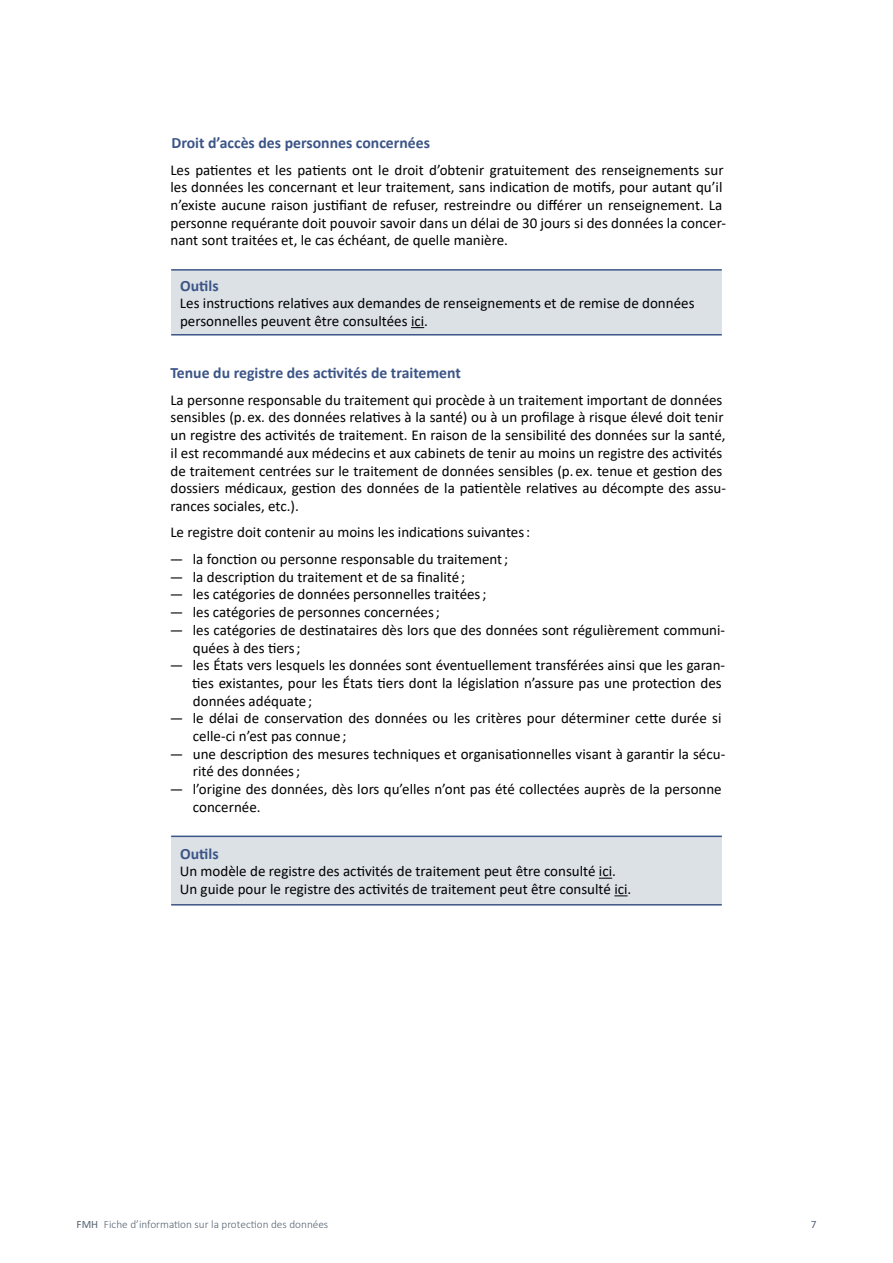
<style>
.page{position:relative;width:893px;height:1263px;background:#fff}
.page>*{position:absolute;margin:0;border:0;box-sizing:border-box;transform-origin:0 0}
.t1{font:700 15.75px "Calibri";color:#3c5587}
.t2{font:15px/17.7px "Calibri";color:#000}
.t3{font:300 11.25px "Calibri";color:#556473}
.t4{font:11.25px "Calibri";color:#556473}
.s1{font-weight:400}
</style>
<div class="page">
<div style="left:171px;top:270px;width:551px;height:65px;background:#dce1e6"></div>
<hr style="left:171px;top:269px;width:551px;height:2px;background:#3c5587">
<hr style="left:171px;top:334px;width:551px;height:1px;background:#3c5587">
<svg style="left:411px;top:327px;width:13px;height:1px"></svg>
<div style="left:171px;top:836px;width:551px;height:69px;background:#dce1e6"></div>
<hr style="left:171px;top:835px;width:551px;height:2px;background:#3c5587">
<hr style="left:171px;top:904px;width:551px;height:1px;background:#3c5587">
<svg style="left:599px;top:878px;width:13px;height:1px"></svg>
<svg style="left:614px;top:896px;width:14px;height:1px"></svg>
<p class="t1" style="left:171px;top:132px;width:260px">Droit d’accès des personnes concernées</p>
<p class="t2" style="left:170px;top:160px;width:557px">Les patientes et les patients ont le droit d’obtenir gratuitement des renseignements sur les données les concernant et leur traitement, sans indication de motifs, pour autant qu’il n’existe aucune raison justifiant de refuser, restreindre ou différer un renseignement. La personne requérante doit pouvoir savoir dans un délai de 30 jours si des données la concer&shy;nant sont traitées et, le cas échéant, de quelle manière.</p>
<p class="t1" style="left:180px;top:274px;width:40px">Outils</p>
<p class="t2" style="left:180px;top:294px;width:516px">Les instructions relatives aux demandes de renseignements et de remise de données personnelles peuvent être consultées ici.</p>
<p class="t1" style="left:170px;top:362px;width:292px">Tenue du registre des activités de traitement</p>
<p class="t2" style="left:170px;top:390px;width:557px">La personne responsable du traitement qui procède à un traitement important de données sensibles (p. ex. des données relatives à la santé) ou à un profilage à risque élevé doit tenir un registre des activités de traitement. En raison de la sensibilité des données sur la santé, il est recommandé aux médecins et aux cabinets de tenir au moins un registre des activités de traitement centrées sur le traitement de données sensibles (p. ex. tenue et gestion des dossiers médicaux, gestion des données de la patientèle relatives au décompte des assu&shy;rances sociales, etc.).</p>
<p class="t2" style="left:170px;top:523px;width:361px">Le registre doit contenir au moins les indications suivantes :</p>
<p class="t2" style="left:170px;top:550px;width:340px">— la fonction ou personne responsable du traitement ;</p>
<p class="t2" style="left:170px;top:567px;width:297px">— la description du traitement et de sa finalité ;</p>
<p class="t2" style="left:170px;top:585px;width:318px">— les catégories de données personnelles traitées ;</p>
<p class="t2" style="left:170px;top:603px;width:272px">— les catégories de personnes concernées ;</p>
<p class="t2" style="left:193px;top:621px;width:534px;text-indent:-23px">— les catégories de destinataires dès lors que des données sont régulièrement communi&shy;quées à des tiers ;</p>
<p class="t2" style="left:192px;top:656px;width:534px;text-indent:-23px">— les États vers lesquels les données sont éventuellement transférées ainsi que les garan&shy;ties existantes, pour les États tiers dont la législation n’assure pas une protection des données adéquate ;</p>
<p class="t2" style="left:193px;top:709px;width:530px;text-indent:-23px">— le délai de conservation des données ou les critères pour déterminer cette durée si celle-ci n’est pas connue ;</p>
<p class="t2" style="left:193px;top:744px;width:534px;text-indent:-23px">— une description des mesures techniques et organisationnelles visant à garantir la sécu&shy;rité des données ;</p>
<p class="t2" style="left:193px;top:780px;width:530px;text-indent:-23px">— l’origine des données, dès lors qu’elles n’ont pas été collectées auprès de la personne concernée.</p>
<p class="t1" style="left:180px;top:842px;width:40px">Outils</p>
<p class="t2" style="left:180px;top:862px;width:453px">Un modèle de registre des activités de traitement peut être consulté ici.<br>Un guide pour le registre des activités de traitement peut être consulté ici.</p>
<p class="t3" style="left:77px;top:1217px;width:253px"><span class="s1">FMH</span> Fiche d’information sur la protection des données</p>
<p class="t4" style="left:811px;top:1216px;width:7px">7</p>
</div>
